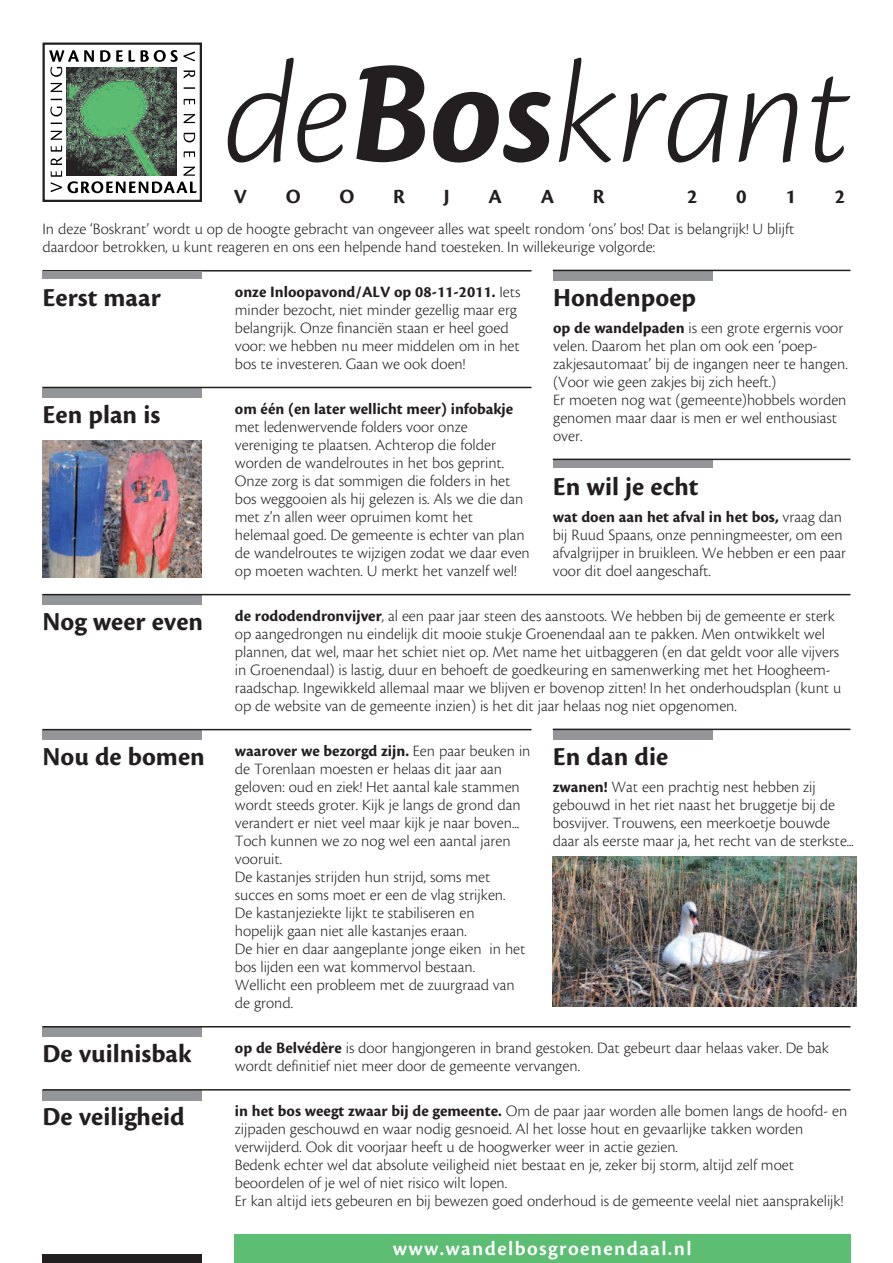
<style>
.page{position:relative;width:893px;height:1263px;background:#fff}
.page>*{position:absolute;margin:0;border:0;box-sizing:border-box;transform-origin:0 0}
.t1{font:italic 300 151.5px "Cronos Pro";letter-spacing:-.01em;color:#231f20}
.t2{font:700 27px "Cronos Pro";color:#231f20}
.t3{font:600 21px "Cronos Pro";letter-spacing:.07em;color:#fff}
.t4{font:700 21px "Cronos Pro";color:#231f20}
.t5{font:300 16.5px/18px "Cronos Pro";color:#231f20}
.t6{font:700 16.5px "Cronos Pro";color:#231f20}
.s1{font-weight:700}
.s2{font-weight:700;font-size:27px}
</style>
<div class="page">
<hr style="left:43px;top:270px;width:488px;height:2px;background:#231f20">
<div style="left:43px;top:271px;width:159px;height:8px;background:#939598"></div>
<div style="left:43px;top:387px;width:159px;height:11px;background:#939598"></div>
<hr style="left:43px;top:387px;width:488px;height:1px;background:#231f20">
<div style="left:553px;top:270px;width:160px;height:11px;background:#939598"></div>
<hr style="left:553px;top:270px;width:297px;height:1px;background:#231f20">
<div style="left:553px;top:459px;width:160px;height:9px;background:#939598"></div>
<hr style="left:553px;top:459px;width:297px;height:1px;background:#231f20">
<div style="left:43px;top:730px;width:159px;height:10px;background:#939598"></div>
<hr style="left:43px;top:729px;width:488px;height:1px;background:#231f20">
<div style="left:43px;top:1027px;width:159px;height:10px;background:#939598"></div>
<hr style="left:43px;top:1026px;width:807px;height:1px;background:#231f20">
<div style="left:43px;top:595px;width:159px;height:10px;background:#939598"></div>
<hr style="left:43px;top:594px;width:807px;height:1px;background:#231f20">
<div style="left:553px;top:729px;width:160px;height:11px;background:#939598"></div>
<hr style="left:553px;top:729px;width:297px;height:1px;background:#231f20">
<img style="left:553px;top:856px;width:303px;height:151px">
<img style="left:43px;top:441px;width:159px;height:136px">
<div style="left:43px;top:1090px;width:159px;height:10px;background:#939598"></div>
<hr style="left:43px;top:1089px;width:807px;height:1px;background:#231f20">
<div style="left:234px;top:1234px;width:616px;height:29px;background:#5cbd73"></div>
<div style="left:43px;top:1254px;width:159px;height:9px;background:#231f20"></div>
<svg style="left:51px;top:122px;width:11px;height:2px"></svg>
<svg style="left:50px;top:107px;width:12px;height:9px"></svg>
<svg style="left:51px;top:83px;width:11px;height:9px"></svg>
<svg style="left:49px;top:50px;width:45px;height:27px"></svg>
<svg style="left:100px;top:50px;width:95px;height:12px"></svg>
<svg style="left:184px;top:70px;width:11px;height:9px"></svg>
<svg style="left:184px;top:87px;width:11px;height:2px"></svg>
<svg style="left:184px;top:99px;width:11px;height:6px"></svg>
<svg style="left:183px;top:114px;width:12px;height:9px"></svg>
<svg style="left:51px;top:131px;width:146px;height:62px"></svg>
<div style="left:43px;top:43px;width:159px;height:159px;border:2px solid #231f20"></div>
<img style="left:67px;top:68px;width:109px;height:107px">
<h1 class="t1" style="left:224px;top:58px;width:628px">de<span class="s1">Bos</span>krant</h1>
<p class="t4" style="left:234px;top:189px;width:15px">V</p>
<p class="t4" style="left:286px;top:189px;width:16px">O</p>
<p class="t4" style="left:340px;top:189px;width:16px">O</p>
<p class="t4" style="left:393px;top:189px;width:13px">R</p>
<p class="t4" style="left:444px;top:189px;width:7px">J</p>
<p class="t4" style="left:488px;top:189px;width:15px">A</p>
<p class="t4" style="left:541px;top:189px;width:15px">A</p>
<p class="t4" style="left:593px;top:189px;width:13px">R</p>
<p class="t4" style="left:687px;top:189px;width:12px">2</p>
<p class="t4" style="left:736px;top:189px;width:12px">0</p>
<p class="t4" style="left:785px;top:189px;width:12px">1</p>
<p class="t4" style="left:835px;top:189px;width:12px">2</p>
<p class="t5" style="left:43px;top:221px;width:753px">In deze ‘Boskrant’ wordt u op de hoogte gebracht van ongeveer alles wat speelt rondom ‘ons’ bos! Dat is belangrijk! U blijft daardoor betrokken, u kunt reageren en ons een helpende hand toesteken. In willekeurige volgorde:</p>
<h2 class="t2" style="left:43px;top:288px;width:120px">Eerst maar</h2>
<p class="t5" style="left:235px;top:284px;width:287px"><span class="s1">onze Inloopavond/ALV op 08-11-2011.</span> Iets minder bezocht, niet minder gezellig maar erg belangrijk. Onze financiën staan er heel goed voor: we hebben nu meer middelen om in het bos te investeren. Gaan we ook doen!</p>
<h2 class="t2" style="left:43px;top:405px;width:119px">Een plan is</h2>
<p class="t6" style="left:235px;top:403px;width:280px">om één (en later wellicht meer) infobakje</p>
<h2 class="t2" style="left:553px;top:288px;width:144px">Hondenpoep</h2>
<p class="t5" style="left:553px;top:320px;width:296px"><span class="s1">op de wandelpaden</span> is een grote ergernis voor velen. Daarom het plan om ook een ‘poep&shy;zakjesautomaat’ bij de ingangen neer te hangen. (Voor wie geen zakjes bij zich heeft.)<br>Er moeten nog wat (gemeente)hobbels worden genomen maar daar is men er wel enthousiast over.</p>
<h2 class="t2" style="left:553px;top:477px;width:147px">En wil je echt</h2>
<p class="t5" style="left:553px;top:509px;width:295px"><span class="s1">wat doen aan het afval in het bos,</span> vraag dan bij Ruud Spaans, onze penningmeester, om een afvalgrijper in bruikleen. We hebben er een paar voor dit doel aangeschaft.</p>
<p class="t5" style="left:235px;top:419px;width:296px">met ledenwervende folders voor onze vereniging te plaatsen. Achterop die folder worden de wandelroutes in het bos geprint.<br>Onze zorg is dat sommigen die folders in het bos weggooien als hij gelezen is. Als we die dan met z’n allen weer opruimen komt het helemaal goed. De gemeente is echter van plan de wandelroutes te wijzigen zodat we daar even op moeten wachten. U merkt het vanzelf wel!</p>
<p class="t5" style="left:235px;top:608px;width:608px;text-indent:-192px"><span class="s2">Nog weer even</span> <span class="s1">de rododendronvijver</span>, al een paar jaar steen des aanstoots. We hebben bij de gemeente er sterk op aangedrongen nu eindelijk dit mooie stukje Groenendaal aan te pakken. Men ontwikkelt wel plannen, dat wel, maar het schiet niet op. Met name het uitbaggeren (en dat geldt voor alle vijvers in Groenendaal) is lastig, duur en behoeft de goedkeuring en samenwerking met het Hoogheem&shy;raadschap. Ingewikkeld allemaal maar we blijven er bovenop zitten! In het onderhoudsplan (kunt u op de website van de gemeente inzien) is het dit jaar helaas nog niet opgenomen.</p>
<h2 class="t2" style="left:553px;top:747px;width:117px">En dan die</h2>
<p class="t5" style="left:553px;top:779px;width:303px"><span class="s1">zwanen!</span> Wat een prachtig nest hebben zij gebouwd in het riet naast het bruggetje bij de bosvijver. Trouwens, een meerkoetje bouwde daar als eerste maar ja, het recht van de sterkste...</p>
<p class="t5" style="left:235px;top:743px;width:297px;text-indent:-192px"><span class="s2">Nou de bomen</span> <span class="s1">waarover we bezorgd zijn.</span> Een paar beuken in de Torenlaan moesten er helaas dit jaar aan geloven: oud en ziek! Het aantal kale stammen wordt steeds groter. Kijk je langs de grond dan verandert er niet veel maar kijk je naar boven...<br>Toch kunnen we zo nog wel een aantal jaren vooruit.<br>De kastanjes strijden hun strijd, soms met succes en soms moet er een de vlag strijken.<br>De kastanjeziekte lijkt te stabiliseren en<br>hopelijk gaan niet alle kastanjes eraan.<br>De hier en daar aangeplante jonge eiken in het bos lijden een wat kommervol bestaan.<br>Wellicht een probleem met de zuurgraad van de grond.</p>
<h2 class="t2" style="left:43px;top:1044px;width:150px">De vuilnisbak</h2>
<p class="t5" style="left:235px;top:1040px;width:596px"><span class="s1">op de Belvédère</span> is door hangjongeren in brand gestoken. Dat gebeurt daar helaas vaker. De bak wordt definitief niet meer door de gemeente vervangen.</p>
<h2 class="t2" style="left:43px;top:1107px;width:144px">De veiligheid</h2>
<p class="t5" style="left:235px;top:1103px;width:614px"><span class="s1">in het bos weegt zwaar bij de gemeente.</span> Om de paar jaar worden alle bomen langs de hoofd- en zijpaden geschouwd en waar nodig gesnoeid. Al het losse hout en gevaarlijke takken worden verwijderd. Ook dit voorjaar heeft u de hoogwerker weer in actie gezien.<br>Bedenk echter wel dat absolute veiligheid niet bestaat en je, zeker bij storm, altijd zelf moet beoordelen of je wel of niet risico wilt lopen.<br>Er kan altijd iets gebeuren en bij bewezen goed onderhoud is de gemeente veelal niet aansprakelijk!</p>
<p class="t3" style="left:393px;top:1241px;width:300px">www.wandelbosgroenendaal.nl</p>
</div>
